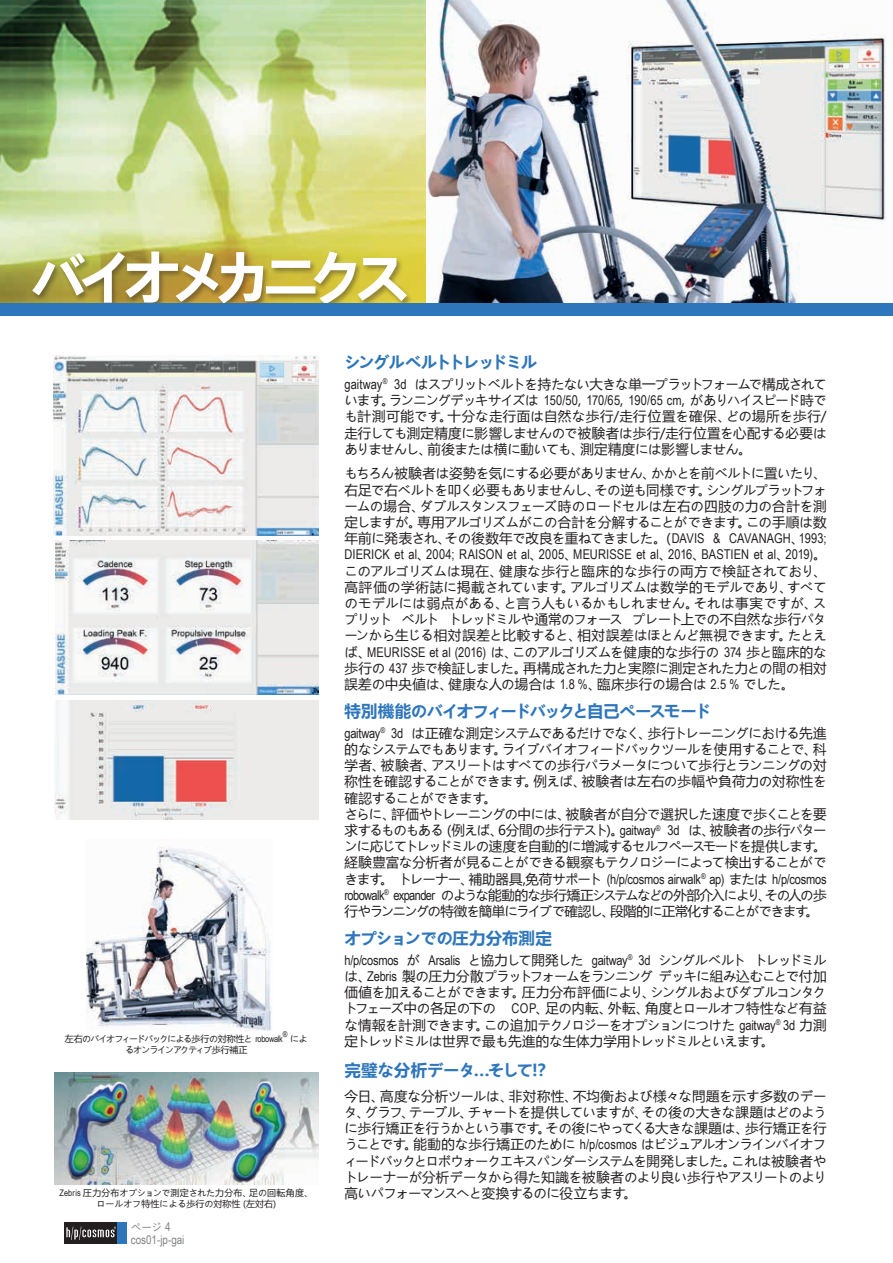
<style>
.page{position:relative;width:893px;height:1263px;background:#fff}
.page>*{position:absolute;margin:0;border:0;box-sizing:border-box;transform-origin:0 0}
.t1{font:700 57px "Microsoft Ya Hei UI";letter-spacing:-.165em;color:#fff}
.t2{font:700 16.5px "Microsoft Ya Hei UI";letter-spacing:-.095em;color:#2e76bc}
.t3{font:700 16.5px "Microsoft Ya Hei UI";letter-spacing:-.015em;color:#2e76bc}
.t4{font:700 16.5px "Microsoft Ya Hei UI";letter-spacing:-.105em;color:#2e76bc}
.t5{font:700 16.5px "Microsoft Ya Hei UI";letter-spacing:-.025em;color:#2e76bc}
.t6{font:13.5px/16.2px "Microsoft Ya Hei UI";letter-spacing:-.045em;color:#231f20;text-align:justify}
.t7{font:13.5px "Arial Narrow";color:#231f20}
.t8{font:13.5px/16.2px "Microsoft Ya Hei UI";letter-spacing:-.09em;color:#231f20}
.t9{font:13.5px "Arial Narrow";letter-spacing:-.02em;color:#231f20}
.t10{font:12px "Arial Narrow";color:#808285}
.t11{font:10.5px "Microsoft Ya Hei UI";color:#808285}
.t12{font:9px/10.8px "Microsoft Ya Hei UI";color:#231f20;text-align:center}
.t13{font:9px "Microsoft Ya Hei UI";letter-spacing:-.085em;color:#231f20}
.t14{font:9px "Microsoft Ya Hei UI";letter-spacing:-.1em;color:#231f20}
.t15{font:9px "Microsoft Ya Hei UI";letter-spacing:-.02em;color:#231f20}
.t16{font:7.8px "Arial Narrow";color:#231f20}
.s1{font-family:"Arial Narrow"}
.s2{font-family:"Arial Narrow";font-size:12px}
.s3{font-family:"Microsoft Ya Hei UI"}
</style>
<div class="page">
<img style="left:0;top:0;width:427px;height:303px">
<img style="left:54px;top:355px;width:265px;height:181px">
<img style="left:55px;top:541px;width:263px;height:153px">
<div style="left:64px;top:1222px;width:53px;height:22px;background:#231f20"></div>
<div style="left:117px;top:1222px;width:10px;height:22px;background:#2e76bc"></div>
<svg style="left:66px;top:1226px;width:50px;height:14px"></svg>
<div style="left:31px;top:249px;width:383px;height:62px;background:#231f20;opacity:.4"></div>
<div style="left:0;top:303px;width:893px;height:13px;background:#2e76bc"></div>
<img style="left:87px;top:846px;width:185px;height:185px">
<img style="left:54px;top:701px;width:264px;height:119px">
<img style="left:54px;top:1073px;width:264px;height:111px">
<img style="left:427px;top:0;width:459px;height:303px">
<h1 class="t1" style="left:30px;top:237px;width:383px">バイオメカニクス</h1>
<p class="t13" style="left:65px;top:1032px;width:219px">左右のバイオフィードバックによる歩行の対称性と <span class="s1">robowalk</span></p>
<p class="t16" style="left:283px;top:1029px;width:6px">®</p>
<p class="t15" style="left:290px;top:1032px;width:19px">によ</p>
<p class="t14" style="left:125px;top:1043px;width:124px">るオンラインアクティブ歩行補正</p>
<p class="t12" style="left:59px;top:1187px;width:255px"><span class="s1">Zebris</span> 圧力分布オプションで測定された力分布、足の回転角度、ロールオフ特性による歩行の対称性 (左対右)</p>
<p class="t11" style="left:131px;top:1220px;width:41px">ページ <span class="s2">4</span></p>
<p class="t10" style="left:131px;top:1231px;width:55px">cos01-jp-gai</p>
<p class="t4" style="left:344px;top:351px;width:194px">シングルベルトトレッドミル</p>
<p class="t6" style="left:344px;top:376px;width:484px"><span class="s1">gaitway</span><sup>®</sup> <span class="s1">3d</span> はスプリットベルトを持たない大きな単一プラットフォームで構成されています。ランニングデッキサイズは <span class="s1">150/50</span>, <span class="s1">170/65</span>, <span class="s1">190/65 cm</span>, がありハイスピード時でも計測可能です。十分な走行面は自然な歩行/走行位置を確保、どの場所を歩行/走行しても測定精度に影響しませんので被験者は歩行/走行位置を心配する必要はありませんし、前後または横に動いても、測定精度には影響しません。</p>
<p class="t6" style="left:344px;top:465px;width:484px">もちろん被験者は姿勢を気にする必要がありません、かかとを前ベルトに置いたり、右足で右ベルトを叩く必要もありませんし、その逆も同様です。シングルプラットフォームの場合、ダブルスタンスフェーズ時のロードセルは左右の四肢の力の合計を測定しますが。専用アルゴリズムがこの合計を分解することができます。この手順は数年前に発表され、その後数年で改良を重ねてきました。（<span class="s1">DAVIS &amp; CAVANAGH</span>、<span class="s1">1993;</span></p>
<p class="t7" style="left:344px;top:545px;width:484px">DIERICK et al<span class="s3">、</span>2004; RAISON et al<span class="s3">、</span>2005<span class="s3">、</span>MEURISSE et al<span class="s3">、</span>2016<span class="s3">、</span>BASTIEN et al<span class="s3">、</span>2019)<span class="s3">。</span></p>
<p class="t6" style="left:344px;top:562px;width:484px">このアルゴリズムは現在、健康な歩行と臨床的な歩行の両方で検証されており、高評価の学術誌に掲載されています。アルゴリズムは数学的モデルであり、すべてのモデルには弱点がある、と言う人もいるかもしれません。それは事実ですが、スプリット ベルト トレッドミルや通常のフォース プレート上での不自然な歩行パターンから生じる相対誤差と比較すると、相対誤差はほとんど無視できます。たとえば、<span class="s1">MEURISSE et al (2016)</span> は、このアルゴリズムを健康的な歩行の <span class="s1">374</span> 歩と臨床的な歩行の <span class="s1">437</span> 歩で検証しました。再構成された力と実際に測定された力との間の相対誤差の中央値は、健康な人の場合は <span class="s1">1.8 %</span>、臨床歩行の場合は <span class="s1">2.5 %</span> でした。</p>
<p class="t2" style="left:344px;top:700px;width:368px">特別機能のバイオフィードバックと自己ペースモード</p>
<p class="t6" style="left:344px;top:724px;width:484px;text-align:left"><span class="s1">gaitway</span><sup>®</sup> <span class="s1">3d</span> は正確な測定システムであるだけでなく、歩行トレーニングにおける先進的なシステムでもあります。ライブバイオフィードバックツールを使用することで、科学者、被験者、アスリートはすべての歩行パラメータについて歩行とランニングの対称性を確認することができます。例えば、被験者は左右の歩幅や負荷力の対称性を確認することができます。<br>さらに、評価やトレーニングの中には、被験者が自分で選択した速度で歩くことを要求するものもある（例えば、6分間の歩行テスト)。<span class="s1">gaitway</span><sup>®</sup> <span class="s1">3d</span> は、被験者の歩行パターンに応じてトレッドミルの速度を自動的に増減するセルフペースモードを提供します。経験豊富な分析者が見ることができる観察もテクノロジーによって検出することがで</p>
<p class="t7" style="left:344px;top:869px;width:484px"><span class="s3">きます。 トレーナー、補助器具,免荷サポート</span> (h/p/cosmos airwalk<sup>®</sup> ap) <span class="s3">または</span> h/p/cosmos</p>
<p class="t8" style="left:344px;top:886px;width:484px"><span class="s1">robowalk</span><sup>®</sup> <span class="s1">expander</span> のような能動的な歩行矯正システムなどの外部介入により、その人の歩行やランニングの特徴を簡単にライブで確認し、段階的に正常化することができます。</p>
<p class="t5" style="left:344px;top:927px;width:209px">オプションでの圧力分布測定</p>
<p class="t9" style="left:344px;top:950px;width:484px">h/p/cosmos <span class="s3">が</span> Arsalis <span class="s3">と協力して開発した</span> gaitway<sup>®</sup> 3d <span class="s3">シングルベルト トレッドミル</span></p>
<p class="t6" style="left:344px;top:968px;width:484px">は、<span class="s1">Zebris</span> 製の圧力分散プラットフォームをランニング デッキに組み込むことで付加価値を加えることができます。圧力分布評価により、シングルおよびダブルコンタクトフェーズ中の各足の下の <span class="s1">COP</span>、足の内転、外転、角度とロールオフ特性など有益な情報を計測できます。この追加テクノロジーをオプションにつけた <span class="s1">gaitway</span><sup>®</sup> <span class="s1">3d</span> 力測定トレッドミルは世界で最も先進的な生体力学用トレッドミルといえます。</p>
<p class="t3" style="left:344px;top:1059px;width:211px">完璧な分析データ…そして!？</p>
<p class="t6" style="left:344px;top:1087px;width:484px">今日、高度な分析ツールは、非対称性、不均衡および様々な問題を示す多数のデータ、グラフ、テーブル、チャートを提供していますが、その後の大きな課題はどのように歩行矯正を行うかという事です。その後にやってくる大きな課題は、歩行矯正を行うことです。能動的な歩行矯正のために <span class="s1">h/p/cosmos</span> はビジュアルオンラインバイオフィードバックとロボウォークエキスパンダーシステムを開発しました。これは被験者やトレーナーが分析データから得た知識を被験者のより良い歩行やアスリートのより高いパフォーマンスへと変換するのに役立ちます。</p>
</div>
